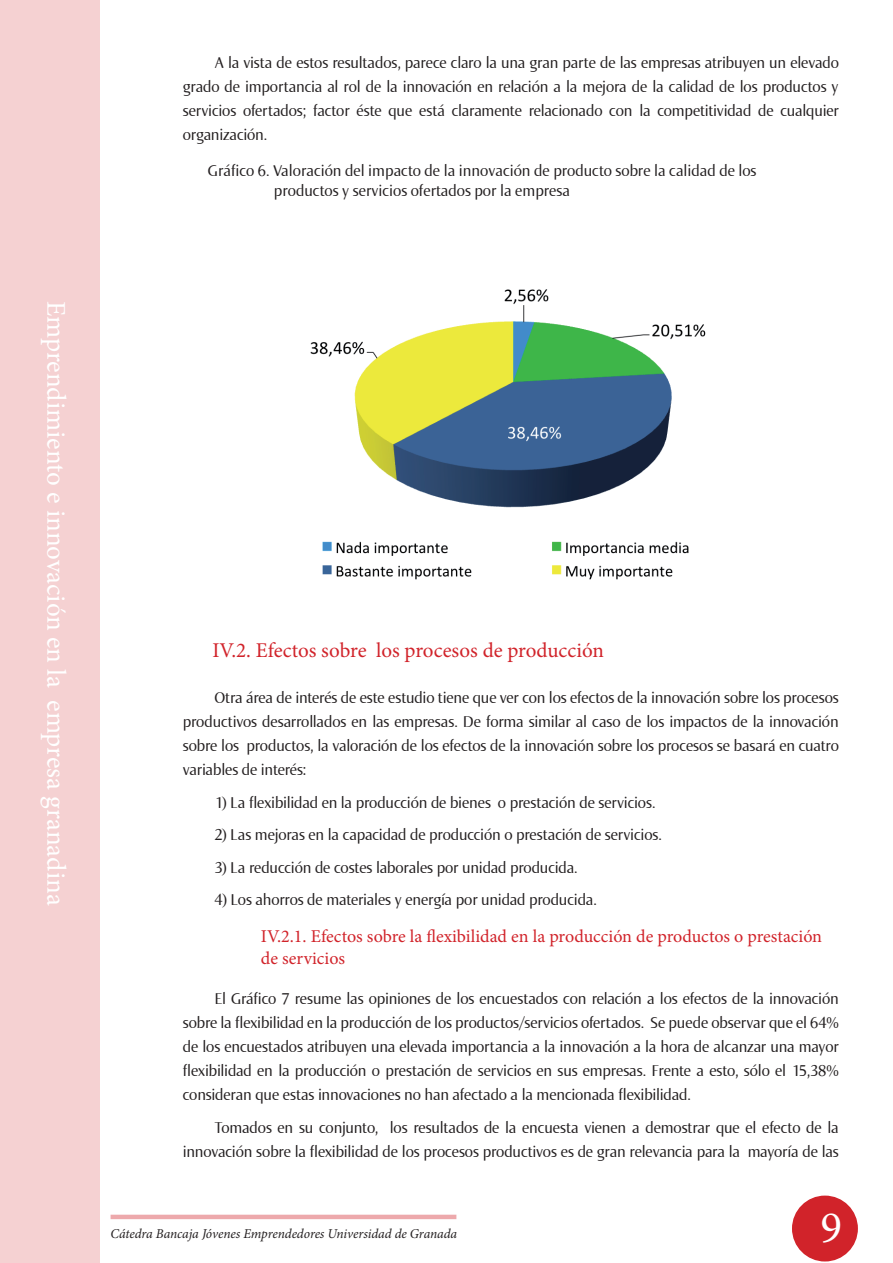
<style>
.page{position:relative;width:893px;height:1263px;background:#fff}
.page>*{position:absolute;margin:0;border:0;box-sizing:border-box;transform-origin:0 0}
.t1{font:45px "Minion Pro";color:#fff}
.t2{font:27px "Minion Pro";letter-spacing:-.01em;color:#fff}
.t3{font:21px "Minion Pro";color:#d1232a}
.t4{font:18px/21.6px "Minion Pro";color:#d1232a}
.t5{font:16.5px/24px "Norma";letter-spacing:-.01em;color:#231f20;text-align:justify}
.t6{font:italic 13.5px "Minion Pro";letter-spacing:-.005em;color:#231f20}
</style>
<div class="page">
<div style="left:793px;top:1196px;width:64px;height:65px;background:#d1232a;border-radius:50%"></div>
<div style="left:792px;top:1195px;width:66px;height:66px;border:2px solid #d1232a;border-radius:50%"></div>
<div style="left:0;top:1px;width:100px;height:1262px;background:#f5d1d2"></div>
<hr style="left:111px;top:1215px;width:345px;height:4px;background:#eda9ac">
<img style="left:310px;top:289px;width:396px;height:291px">
<h2 class="t2" style="left:74px;top:301px;width:606px;rotate:90deg">Emprendimiento e innovación en la empresa granadina</h2>
<p class="t5" style="left:183px;top:51px;width:658px;text-indent:31px">A la vista de estos resultados, parece claro la una gran parte de las empresas atribuyen un elevado grado de importancia al rol de la innovación en relación a la mejora de la calidad de los productos y servicios ofertados; factor éste que está claramente relacionado con la competitividad de cualquier organización.</p>
<p class="t5" style="left:274px;top:161px;width:484px;line-height:19.8px;text-indent:-66px">Gráfico 6. Valoración del impacto de la innovación de producto sobre la calidad de los productos y servicios ofertados por la empresa</p>
<p class="t3" style="left:212px;top:636px;width:393px">IV.2. Efectos sobre los procesos de producción</p>
<p class="t5" style="left:183px;top:686px;width:657px;text-indent:31px">Otra área de interés de este estudio tiene que ver con los efectos de la innovación sobre los procesos productivos desarrollados en las empresas. De forma similar al caso de los impactos de la innovación sobre los productos, la valoración de los efectos de la innovación sobre los procesos se basará en cuatro variables de interés:</p>
<p class="t5" style="left:214px;top:790px;width:443px">1) La flexibilidad en la producción de bienes o prestación de servicios.</p>
<p class="t5" style="left:214px;top:823px;width:449px">2) Las mejoras en la capacidad de producción o prestación de servicios.</p>
<p class="t5" style="left:214px;top:855px;width:365px">3) La reducción de costes laborales por unidad producida.</p>
<p class="t5" style="left:214px;top:888px;width:384px">4) Los ahorros de materiales y energía por unidad producida.</p>
<p class="t4" style="left:261px;top:926px;width:563px">IV.2.1. Efectos sobre la flexibilidad en la producción de productos o prestación de servicios</p>
<p class="t5" style="left:183px;top:987px;width:658px;text-indent:31px">El Gráfico 7 resume las opiniones de los encuestados con relación a los efectos de la innovación sobre la flexibilidad en la producción de los productos/servicios ofertados. Se puede observar que el 64% de los encuestados atribuyen una elevada importancia a la innovación a la hora de alcanzar una mayor flexibilidad en la producción o prestación de servicios en sus empresas. Frente a esto, sólo el 15,38% consideran que estas innovaciones no han afectado a la mencionada flexibilidad.</p>
<p class="t5" style="left:183px;top:1116px;width:657px;text-align:right">Tomados en su conjunto, los resultados de la encuesta vienen a demostrar que el efecto de la innovación sobre la flexibilidad de los procesos productivos es de gran relevancia para la mayoría de las</p>
<p class="t6" style="left:111px;top:1225px;width:348px">Cátedra Bancaja Jóvenes Emprendedores Universidad de Granada</p>
<h1 class="t1" style="left:820px;top:1197px;width:23px">9</h1>
</div>
